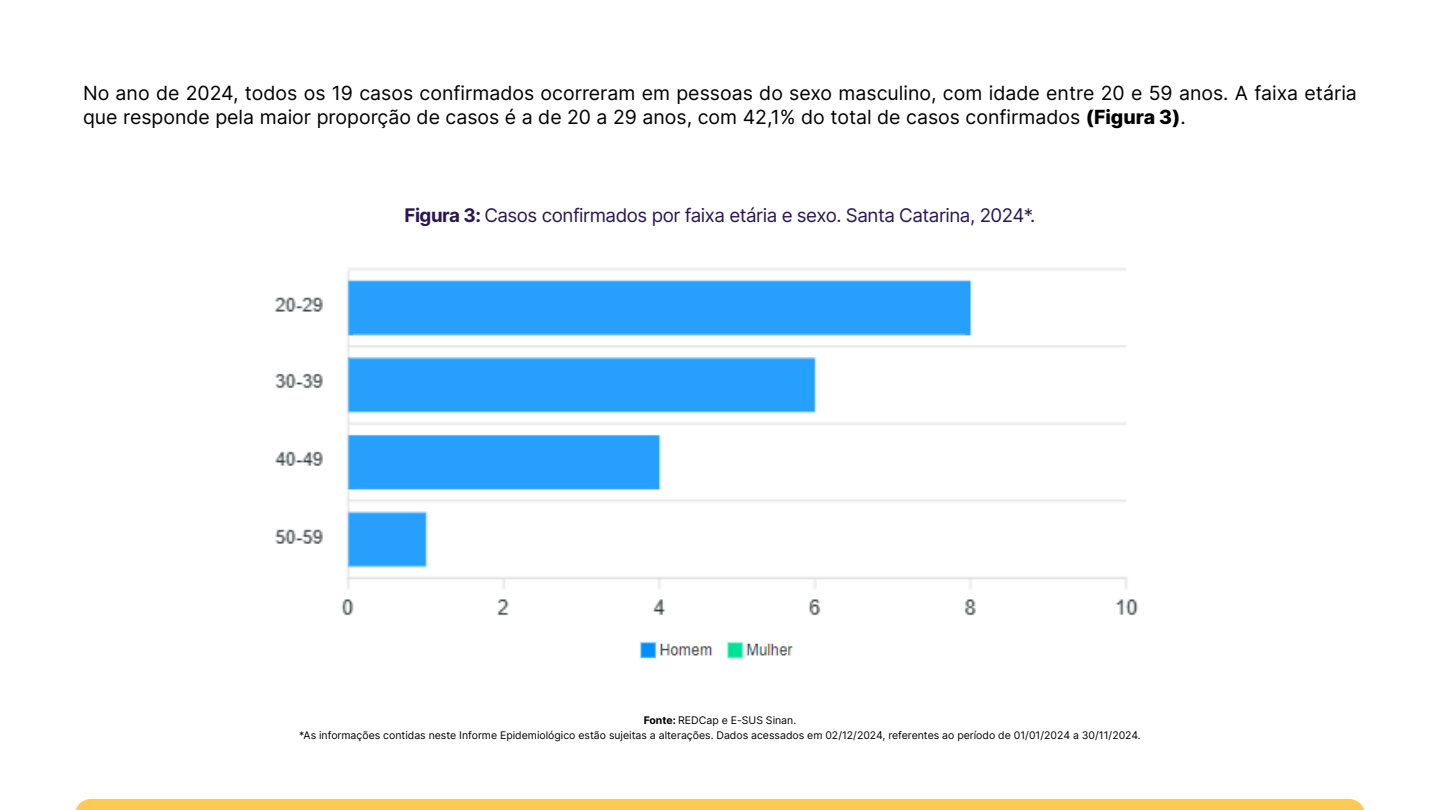
<style>
.page{position:relative;width:1440px;height:810px;background:#fff}
.page>*{position:absolute;margin:0;border:0;box-sizing:border-box;transform-origin:0 0}
.t1{font:19.5px/24px "Inter";color:#000}
.t2{font:18.75px "Inter";letter-spacing:-.025em;color:#291751}
.t3{font:10.5px/14.2px "Inter";color:#000;text-align:center}
.s1{font-weight:800}
.s2{font-weight:700}
</style>
<div class="page">
<img style="left:275px;top:268px;width:863px;height:348px">
<img style="left:639px;top:641px;width:155px;height:18px">
<div style="left:76px;top:799px;width:1288px;height:11px;background:#ffca52"></div>
<p class="t1" style="left:83px;top:80px;width:1275px">No ano de 2024, todos os 19 casos confirmados ocorreram em pessoas do sexo masculino, com idade entre 20 e 59 anos. A faixa etária que responde pela maior proporção de casos é a de 20 a 29 anos, com 42,1% do total de casos confirmados <span class="s1">(Figura 3)</span>.</p>
<p class="t2" style="left:405px;top:202px;width:632px"><span class="s2">Figura 3:</span> Casos confirmados por faixa etária e sexo. Santa Catarina, 2024*.</p>
<p class="t3" style="left:299px;top:713px;width:843px"><span class="s2">Fonte:</span> REDCap e E-SUS Sinan.<br>*As informações contidas neste Informe Epidemiológico estão sujeitas a alterações. Dados acessados em 02/12/2024, referentes ao período de 01/01/2024 a 30/11/2024.</p>
</div>
